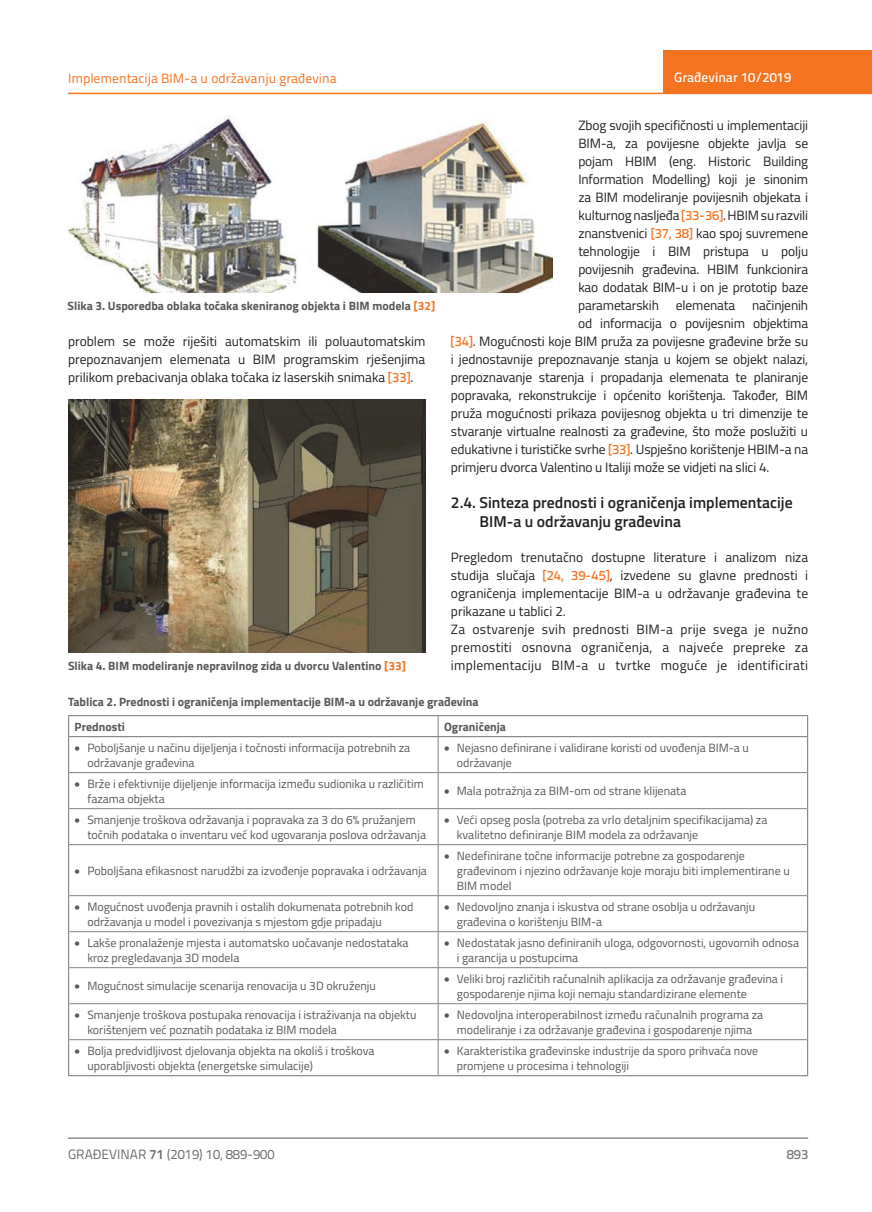
<style>
.page{position:relative;width:872px;height:1212px;background:#fff}
.page>*{position:absolute;margin:0;border:0;box-sizing:border-box;transform-origin:0 0}
.t1{font:600 15.75px/19.5px "Titillium";color:#231f20}
.t2{font:13.5px/18px "Titillium";letter-spacing:-.01em;color:#231f20;text-align:justify}
.t3{font:13.5px "Titillium Text 22 L";color:#f47321}
.t4{font:13.5px "Titillium Text 22 L";color:#6c6d70}
.t5{font:500 13.5px "Titillium Text 22 L";color:#fff}
.t6{font:500 13.5px "Titillium Text 22 L";color:#787a7d}
.t7{font:12px/15px "Titillium";color:#57585a}
.t8{font:700 12px "Titillium";color:#57585a}
.s1{color:#f47321}
.s2{font-family:"Titillium Text 22 L";font-weight:500;color:#f47321}
.s3{font-weight:700}
</style>
<div class="page">
<hr style="left:68px;top:93px;width:804px;height:1px;background:#f47321">
<div style="left:663px;top:50px;width:209px;height:44px;background:#f47321"></div>
<hr style="left:68px;top:1138px;width:740px;height:1px;background:#57585a">
<img style="left:68px;top:116px;width:485px;height:177px">
<img style="left:68px;top:400px;width:357px;height:252px">
<svg style="left:438px;top:716px;width:1px;height:20px"></svg>
<hr style="left:438px;top:737px;width:1px;height:35px;background:#808285">
<hr style="left:69px;top:772px;width:369px;height:1px;background:#808285">
<hr style="left:438px;top:772px;width:369px;height:1px;background:#808285">
<hr style="left:438px;top:773px;width:1px;height:35px;background:#808285">
<hr style="left:69px;top:808px;width:369px;height:1px;background:#808285">
<hr style="left:438px;top:808px;width:369px;height:1px;background:#808285">
<hr style="left:438px;top:809px;width:1px;height:35px;background:#808285">
<hr style="left:69px;top:844px;width:369px;height:1px;background:#808285">
<hr style="left:438px;top:844px;width:369px;height:1px;background:#808285">
<hr style="left:438px;top:845px;width:1px;height:50px;background:#808285">
<hr style="left:69px;top:895px;width:369px;height:1px;background:#808285">
<hr style="left:438px;top:895px;width:369px;height:1px;background:#808285">
<hr style="left:438px;top:896px;width:1px;height:35px;background:#808285">
<hr style="left:69px;top:931px;width:369px;height:1px;background:#808285">
<hr style="left:438px;top:931px;width:369px;height:1px;background:#808285">
<hr style="left:438px;top:932px;width:1px;height:35px;background:#808285">
<hr style="left:69px;top:967px;width:369px;height:1px;background:#808285">
<hr style="left:438px;top:967px;width:369px;height:1px;background:#808285">
<hr style="left:438px;top:968px;width:1px;height:35px;background:#808285">
<hr style="left:69px;top:1003px;width:369px;height:1px;background:#808285">
<hr style="left:438px;top:1003px;width:369px;height:1px;background:#808285">
<hr style="left:438px;top:1004px;width:1px;height:35px;background:#808285">
<hr style="left:69px;top:1039px;width:369px;height:1px;background:#808285">
<hr style="left:438px;top:1039px;width:369px;height:1px;background:#808285">
<hr style="left:438px;top:1040px;width:1px;height:35px;background:#808285">
<hr style="left:68px;top:737px;width:1px;height:36px;background:#808285">
<hr style="left:807px;top:737px;width:1px;height:36px;background:#808285">
<hr style="left:68px;top:773px;width:1px;height:36px;background:#808285">
<hr style="left:807px;top:773px;width:1px;height:36px;background:#808285">
<hr style="left:68px;top:809px;width:1px;height:36px;background:#808285">
<hr style="left:807px;top:809px;width:1px;height:36px;background:#808285">
<hr style="left:68px;top:845px;width:1px;height:51px;background:#808285">
<hr style="left:807px;top:845px;width:1px;height:51px;background:#808285">
<hr style="left:68px;top:896px;width:1px;height:36px;background:#808285">
<hr style="left:807px;top:896px;width:1px;height:36px;background:#808285">
<hr style="left:68px;top:932px;width:1px;height:36px;background:#808285">
<hr style="left:807px;top:932px;width:1px;height:36px;background:#808285">
<hr style="left:68px;top:968px;width:1px;height:36px;background:#808285">
<hr style="left:807px;top:968px;width:1px;height:36px;background:#808285">
<hr style="left:68px;top:1004px;width:1px;height:36px;background:#808285">
<hr style="left:807px;top:1004px;width:1px;height:36px;background:#808285">
<hr style="left:68px;top:1040px;width:1px;height:35px;background:#808285">
<hr style="left:807px;top:1040px;width:1px;height:35px;background:#808285">
<hr style="left:68px;top:1075px;width:370px;height:1px;background:#808285">
<hr style="left:438px;top:1075px;width:370px;height:1px;background:#808285">
<hr style="left:68px;top:715px;width:370px;height:1px;background:#808285">
<svg style="left:68px;top:716px;width:1px;height:20px"></svg>
<hr style="left:438px;top:715px;width:370px;height:1px;background:#808285">
<svg style="left:807px;top:716px;width:1px;height:20px"></svg>
<hr style="left:68px;top:736px;width:370px;height:1px;background:#808285">
<hr style="left:438px;top:736px;width:370px;height:1px;background:#808285">
<p class="t3" style="left:68px;top:68px;width:270px">Implementacija BIM-a u održavanju građevina</p>
<p class="t8" style="left:68px;top:296px;width:369px">Slika 3. Usporedba oblaka točaka skeniranog objekta i BIM modela <span class="s1">[32]</span></p>
<p class="t2" style="left:68px;top:331px;width:359px">problem se može riješiti automatskim ili poluautomatskim prepoznavanjem elemenata u BIM programskim rješenjima prilikom prebacivanja oblaka točaka iz laserskih snimaka <span class="s2">[33]</span>.</p>
<p class="t8" style="left:68px;top:657px;width:340px">Slika 4. BIM modeliranje nepravilnog zida u dvorcu Valentino <span class="s1">[33]</span></p>
<p class="t5" style="left:674px;top:67px;width:118px">Građevinar 10/2019</p>
<p class="t2" style="left:578px;top:115px;width:232px">Zbog svojih specifičnosti u implementaciji BIM-a, za povijesne objekte javlja se pojam HBIM (eng. Historic Building Information Modelling) koji je sinonim za BIM modeliranje povijesnih objekata i kulturnog nasljeđa <span class="s2">[33-36]</span>. HBIM su razvili znanstvenici <span class="s2">[37, 38]</span> kao spoj suvremene tehnologije i BIM pristupa u polju povijesnih građevina. HBIM funkcionira kao dodatak BIM-u i on je prototip baze parametarskih</p>
<p class="t2" style="left:676px;top:295px;width:134px">elemenata načinjenih</p>
<p class="t2" style="left:578px;top:313px;width:232px">od informacija o povijesnim objektima</p>
<p class="t2" style="left:451px;top:331px;width:359px"><span class="s2">[34]</span>. Mogućnosti koje BIM pruža za povijesne građevine brže su</p>
<p class="t2" style="left:451px;top:349px;width:359px">i jednostavnije prepoznavanje stanja u kojem se objekt nalazi,</p>
<p class="t2" style="left:451px;top:367px;width:359px">prepoznavanje starenja i propadanja elemenata te planiranje</p>
<p class="t2" style="left:451px;top:385px;width:359px">popravaka, rekonstrukcije i općenito korištenja. Također, BIM</p>
<p class="t2" style="left:451px;top:403px;width:359px">pruža mogućnosti prikaza povijesnog objekta u tri dimenzije te</p>
<p class="t2" style="left:451px;top:421px;width:359px">stvaranje virtualne realnosti za građevine, što može poslužiti u</p>
<p class="t2" style="left:451px;top:439px;width:359px">edukativne i turističke svrhe <span class="s2">[33]</span>. Uspješno korištenje HBIM-a na</p>
<p class="t2" style="left:451px;top:457px;width:320px">primjeru dvorca Valentino u Italiji može se vidjeti na slici 4.</p>
<h1 class="t1" style="left:479px;top:492px;width:315px;text-indent:-29px">2.4. Sinteza prednosti i ograničenja implementacije<br>BIM-a u održavanju građevina</h1>
<p class="t2" style="left:451px;top:547px;width:359px;text-align:left">Pregledom trenutačno dostupne literature i analizom niza studija slučaja <span class="s2">[24, 39-45]</span>, izvedene su glavne prednosti i ograničenja implementacije BIM-a u održavanje građevina te prikazane u tablici 2.<br>Za ostvarenje svih prednosti BIM-a prije svega je nužno premostiti osnovna ograničenja, a najveće prepreke za implementaciju BIM-a u tvrtke moguće je identificirati</p>
<p class="t8" style="left:68px;top:693px;width:412px">Tablica 2. Prednosti i ograničenja implementacije BIM-a u održavanje građevina</p>
<p class="t8" style="left:75px;top:717px;width:52px">Prednosti</p>
<p class="t8" style="left:444px;top:717px;width:63px">Ograničenja</p>
<p class="t7" style="left:87px;top:739px;width:324px;text-indent:-13px">• Poboljšanje u načinu dijeljenja i točnosti informacija potrebnih za održavanje građevina</p>
<p class="t7" style="left:457px;top:739px;width:293px;text-indent:-13px">• Nejasno definirane i validirane koristi od uvođenja BIM-a u održavanje</p>
<p class="t7" style="left:87px;top:775px;width:338px;text-indent:-13px">• Brže i efektivnije dijeljenje informacija između sudionika u različitim fazama objekta</p>
<p class="t7" style="left:444px;top:783px;width:244px">• Mala potražnja za BIM-om od strane klijenata</p>
<p class="t7" style="left:87px;top:811px;width:340px;text-indent:-13px">• Smanjenje troškova održavanja i popravaka za 3 do 6% pružanjem točnih podataka o inventaru već kod ugovaranja poslova održavanja</p>
<p class="t7" style="left:457px;top:811px;width:312px;text-indent:-13px">• Veći opseg posla (potreba za vrlo detaljnim specifikacijama) za kvalitetno definiranje BIM modela za održavanje</p>
<p class="t7" style="left:75px;top:862px;width:354px">• Poboljšana efikasnost narudžbi za izvođenje popravaka i održavanja</p>
<p class="t7" style="left:457px;top:847px;width:334px;text-indent:-13px">• Nedefinirane točne informacije potrebne za gospodarenje građevinom i njezino održavanje koje moraju biti implementirane u<br>BIM model</p>
<p class="t7" style="left:87px;top:898px;width:327px;text-indent:-13px">• Mogućnost uvođenja pravnih i ostalih dokumenata potrebnih kod održavanja u model i povezivanja s mjestom gdje pripadaju</p>
<p class="t7" style="left:457px;top:898px;width:300px;text-indent:-13px">• Nedovoljno znanja i iskustva od strane osoblja u održavanju građevina o korištenju BIM-a</p>
<p class="t7" style="left:87px;top:934px;width:323px;text-indent:-13px">• Lakše pronalaženje mjesta i automatsko uočavanje nedostataka kroz pregledavanja 3D modela</p>
<p class="t7" style="left:457px;top:934px;width:344px;text-indent:-13px">• Nedostatak jasno definiranih uloga, odgovornosti, ugovornih odnosa i garancija u postupcima</p>
<p class="t7" style="left:75px;top:978px;width:303px">• Mogućnost simulacije scenarija renovacija u 3D okruženju</p>
<p class="t7" style="left:457px;top:970px;width:328px;text-indent:-13px">• Veliki broj različitih računalnih aplikacija za održavanje građevina i gospodarenje njima koji nemaju standardizirane elemente</p>
<p class="t7" style="left:87px;top:1006px;width:330px;text-indent:-13px">• Smanjenje troškova postupaka renovacija i istraživanja na objektu korištenjem već poznatih podataka iz BIM modela</p>
<p class="t7" style="left:444px;top:1006px;width:320px;text-align:center">• Nedovoljna interoperabilnost između računalnih programa za modeliranje i za održavanje građevina i gospodarenje njima</p>
<p class="t7" style="left:87px;top:1042px;width:289px;text-indent:-13px">• Bolja predvidljivost djelovanja objekta na okoliš i troškova uporabljivosti objekta (energetske simulacije)</p>
<p class="t7" style="left:457px;top:1042px;width:303px;text-indent:-13px">• Karakteristika građevinske industrije da sporo prihvaća nove promjene u procesima i tehnologiji</p>
<p class="t4" style="left:68px;top:1144px;width:208px">GRAĐEVINAR <span class="s3">71</span> (2019) 10, 889-900</p>
<p class="t6" style="left:786px;top:1144px;width:23px">893</p>
</div>
